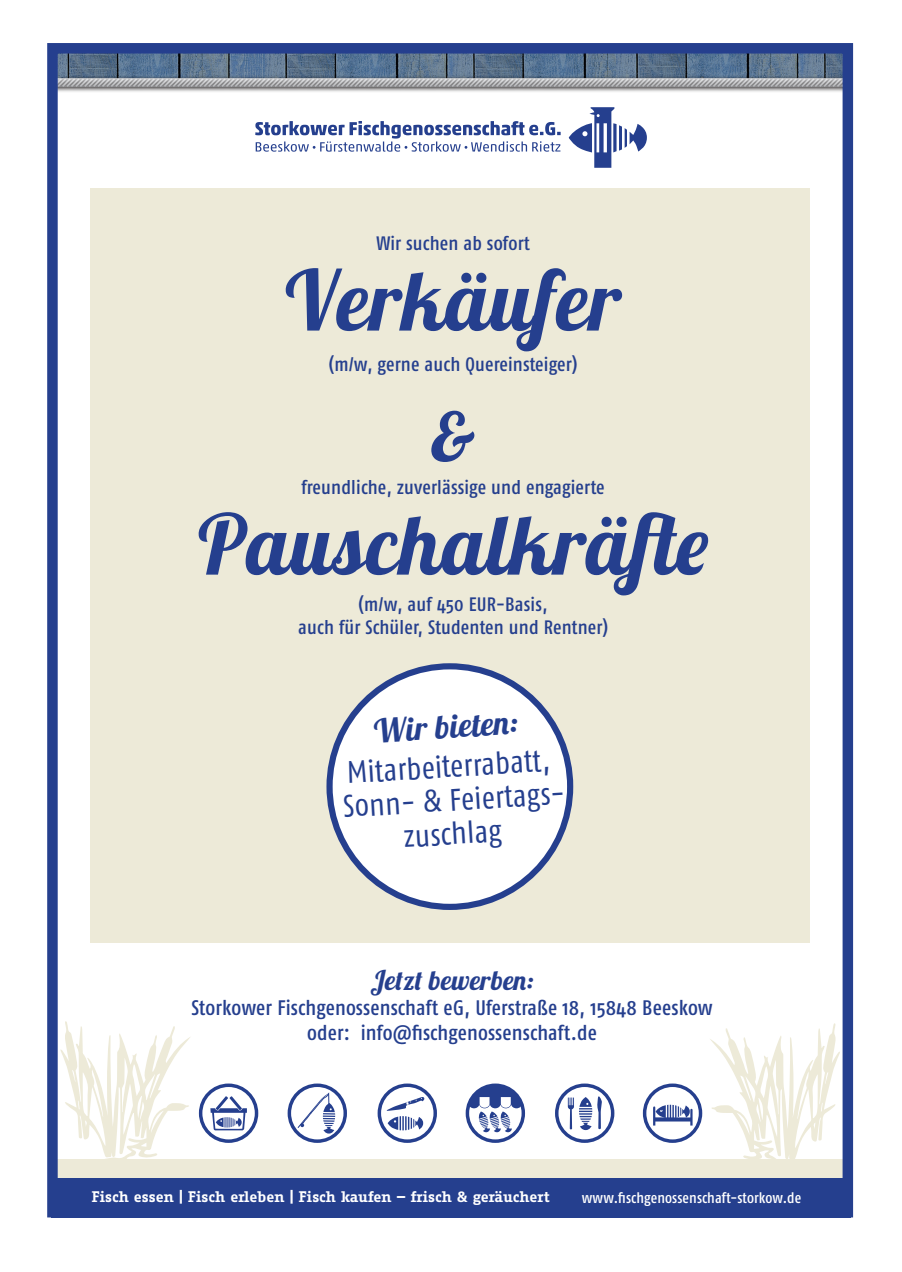
<style>
.page{position:relative;width:902px;height:1272px;background:#fff}
.page>*{position:absolute;margin:0;border:0;box-sizing:border-box;transform-origin:0 0}
.t1{font:83.25px "Lobster";letter-spacing:.01em;color:#253f8e}
.t2{font:66.6px "Lobster";color:#253f8e}
.t3{font:32.7px "Lobster";color:#253f8e}
.t4{font:31.05px/33.6px "Fago Co";color:#253f8e;text-align:center}
.t5{font:27px "Lobster";letter-spacing:.01em;color:#253f8e}
.t6{font:21px/25.2px "Fago Co Med";letter-spacing:.005em;color:#253f8e;text-align:center}
.t7{font:19.35px/23.2px "Fago Co Med";letter-spacing:.01em;color:#253f8e;text-align:center}
.t8{font:700 15px "Fago Office Serif";color:#fff}
.t9{font:15px "Fago Co Med";letter-spacing:.005em;color:#fff}
</style>
<div class="page">
<div style="left:91px;top:188px;width:718px;height:754px;background:#edead8"></div>
<div style="left:329px;top:666px;width:241px;height:240px;background:#fff;border-radius:50%"></div>
<div style="left:326px;top:663px;width:247px;height:247px;border:6px solid #253f8e;border-radius:50%"></div>
<img style="left:58px;top:54px;width:784px;height:21px">
<div style="left:50px;top:75px;width:805px;height:18px;background:#fafafa"></div>
<div style="left:51px;top:75px;width:804px;height:17px;background:#231f20;opacity:.75"></div>
<svg style="left:58px;top:76px;width:784px;height:13px;background:#9a9da2"></svg>
<svg style="left:568px;top:107px;width:79px;height:61px"></svg>
<svg style="left:255px;top:121px;width:305px;height:31px"></svg>
<div style="left:54px;top:1158px;width:790px;height:50px;background:#edead8"></div>
<div style="left:51px;top:1178px;width:799px;height:39px;background:#253f8e"></div>
<svg style="left:709px;top:1023px;width:131px;height:136px"></svg>
<svg style="left:467px;top:1085px;width:56px;height:56px"></svg>
<svg style="left:471px;top:1087px;width:49px;height:9px"></svg>
<div style="left:465px;top:1083px;width:60px;height:59px;border:3px solid #253f8e;border-radius:50%"></div>
<svg style="left:468px;top:1096px;width:54px;height:36px"></svg>
<svg style="left:289px;top:1085px;width:56px;height:56px"></svg>
<div style="left:287px;top:1083px;width:60px;height:59px;border:3px solid #253f8e;border-radius:50%"></div>
<svg style="left:297px;top:1092px;width:38px;height:41px"></svg>
<svg style="left:556px;top:1085px;width:56px;height:56px"></svg>
<div style="left:555px;top:1083px;width:59px;height:59px;border:3px solid #253f8e;border-radius:50%"></div>
<svg style="left:567px;top:1093px;width:34px;height:37px"></svg>
<svg style="left:379px;top:1085px;width:56px;height:56px"></svg>
<div style="left:377px;top:1083px;width:60px;height:59px;border:3px solid #253f8e;border-radius:50%"></div>
<svg style="left:382px;top:1096px;width:43px;height:34px"></svg>
<svg style="left:201px;top:1085px;width:55px;height:56px"></svg>
<div style="left:199px;top:1083px;width:59px;height:59px;border:3px solid #253f8e;border-radius:50%"></div>
<svg style="left:210px;top:1096px;width:37px;height:34px"></svg>
<svg style="left:644px;top:1085px;width:56px;height:56px"></svg>
<div style="left:642px;top:1083px;width:60px;height:59px;border:3px solid #253f8e;border-radius:50%"></div>
<svg style="left:653px;top:1104px;width:39px;height:21px"></svg>
<svg style="left:60px;top:1021px;width:131px;height:138px"></svg>
<div style="left:849px;top:37px;width:14px;height:65px;background:#fff"></div>
<div style="left:47px;top:43px;width:806px;height:1174px;border:10px solid #253f8e"></div>
<p class="t7" style="left:376px;top:231px;width:155px">Wir suchen ab sofort</p>
<h1 class="t1" style="left:285px;top:247px;width:337px">Verkäufer</h1>
<p class="t7" style="left:329px;top:352px;width:250px">(m/w, gerne auch Quereinsteiger)</p>
<h2 class="t2" style="left:430px;top:394px;width:47px">&amp;</h2>
<p class="t7" style="left:301px;top:475px;width:304px">freundliche, zuverlässige und engagierte</p>
<h1 class="t1" style="left:198px;top:491px;width:512px">Pauschalkräfte</h1>
<p class="t7" style="left:298px;top:592px;width:311px">(m/w, auf 450 EUR-Basis,<br>auch für Schüler, Studenten und Rentner)</p>
<h3 class="t3" style="left:373px;top:709px;width:145px;rotate:-3deg">Wir bieten:</h3>
<h3 class="t4" style="left:340px;top:754px;width:225px;rotate:-3deg">Mitarbeiterrabatt,<br>Sonn- &amp; Feiertags&shy;zuschlag</h3>
<h3 class="t5" style="left:370px;top:962px;width:165px">Jetzt bewerben:</h3>
<p class="t6" style="left:191px;top:994px;width:523px">Storkower Fischgenossenschaft eG, Uferstraße 18, 15848 Beeskow oder: info@fischgenossenschaft.de</p>
<p class="t8" style="left:92px;top:1188px;width:459px">Fisch essen | Fisch erleben | Fisch kaufen — frisch &amp; geräuchert</p>
<p class="t9" style="left:581px;top:1188px;width:221px">www.fischgenossenschaft-storkow.de</p>
</div>
